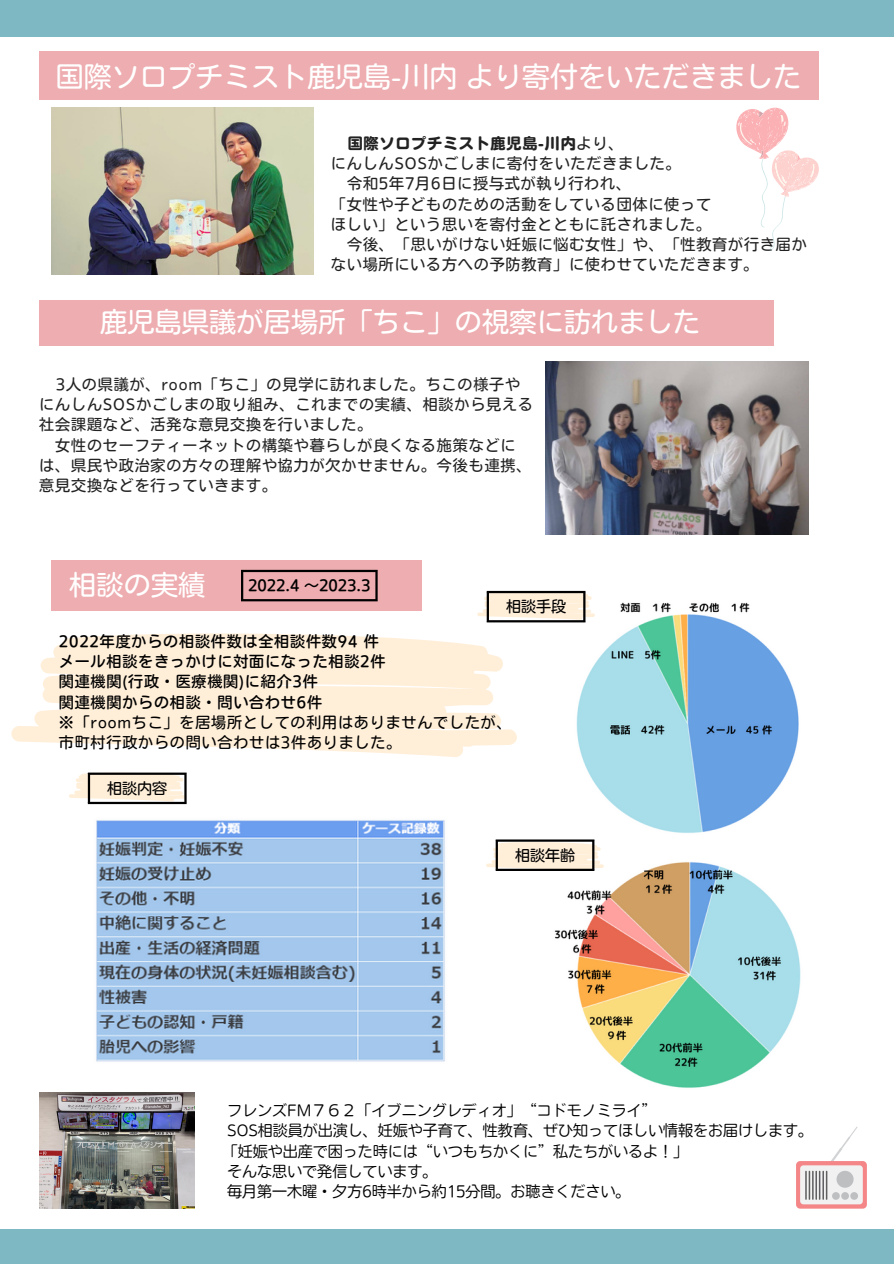
<style>
.page{position:relative;width:894px;height:1264px;background:#fff}
.page>*{position:absolute;margin:0;border:0;box-sizing:border-box;transform-origin:0 0}
.t1{font:27.6px "Nud Motoya Maru Std W3";letter-spacing:.01em;color:#fff}
.t2{font:27px "Nud Motoya Maru Std W3";letter-spacing:.01em;color:#fff}
.t3{font:15px/20.2px "Nud Motoya Maru Std W3";letter-spacing:.06em;color:#222}
.t4{font:15px/20.2px "Nud Motoya Maru Std W2 b";color:#000}
.t5{font:15px "Nud Motoya Maru Std W4";letter-spacing:.055em;color:#000}
.t6{font:15px "Nud Motoya Maru Std W3";letter-spacing:.055em;color:#000}
.t7{font:15px "Nud Motoya Maru Std W6";letter-spacing:.055em;color:#222}
.t8{font:15px "Nud Motoya Maru Std W4";color:#000}
.s1{font-family:"Nud Motoya Maru Std W3"}
.s2{font-family:"Nud Motoya Maru Std W4"}
</style>
<div class="page">
<div style="left:0;top:1228px;width:893px;height:35px;background:#7eb9c3"></div>
<div style="left:0;top:0;width:893px;height:37px;background:#7eb9c3"></div>
<img style="left:51px;top:108px;width:263px;height:166px">
<img style="left:545px;top:361px;width:263px;height:173px">
<div style="left:51px;top:560px;width:371px;height:50px;background:#eeadb0"></div>
<div style="left:39px;top:51px;width:779px;height:49px;background:#eeadb0"></div>
<div style="left:39px;top:299px;width:734px;height:46px;background:#eeadb0"></div>
<hr style="left:241px;top:572px;width:2px;height:27px;background:#000">
<hr style="left:375px;top:572px;width:2px;height:27px;background:#000">
<hr style="left:241px;top:570px;width:136px;height:2px;background:#000">
<hr style="left:241px;top:599px;width:136px;height:2px;background:#000">
<svg style="left:736px;top:108px;width:82px;height:142px"></svg>
<img style="left:39px;top:1092px;width:156px;height:116px">
<svg style="left:11px;top:633px;width:505px;height:124px;fill:#ffefd9"></svg>
<svg style="left:796px;top:1127px;width:70px;height:81px"></svg>
<img style="left:554px;top:862px;width:247px;height:226px">
<img style="left:570px;top:602px;width:229px;height:231px">
<img style="left:96px;top:820px;width:349px;height:242px">
<svg style="left:477px;top:591px;width:117px;height:29px"></svg>
<hr style="left:486px;top:593px;width:3px;height:27px;background:#000">
<hr style="left:583px;top:593px;width:2px;height:27px;background:#000">
<hr style="left:486px;top:591px;width:99px;height:2px;background:#000">
<hr style="left:486px;top:620px;width:99px;height:2px;background:#000">
<svg style="left:69px;top:772px;width:115px;height:29px;background:#f7ead8"></svg>
<hr style="left:88px;top:774px;width:2px;height:27px;background:#000">
<hr style="left:184px;top:774px;width:2px;height:27px;background:#000">
<hr style="left:88px;top:772px;width:98px;height:2px;background:#000">
<hr style="left:88px;top:801px;width:98px;height:3px;background:#000">
<svg style="left:486px;top:842px;width:117px;height:28px;background:#fdf0dd"></svg>
<hr style="left:495px;top:841px;width:3px;height:27px;background:#000">
<hr style="left:592px;top:841px;width:2px;height:27px;background:#000">
<hr style="left:495px;top:839px;width:99px;height:2px;background:#000">
<hr style="left:495px;top:868px;width:99px;height:3px;background:#000">
<p class="t1" style="left:56px;top:62px;width:746px">国際ソロプチミスト鹿児島-川内より寄付をいただきました</p>
<h1 class="t7" style="left:347px;top:135px;width:277px">国際ソロプチミスト鹿児島-川内<span class="s1">より、</span></h1>
<h1 class="t3" style="left:331px;top:153px;width:351px">にんしんSOSかごしまに寄付をいただきました。</h1>
<h1 class="t3" style="left:347px;top:173px;width:285px">令和5年7月 6日に授与式が執り行われ、</h1>
<h1 class="t3" style="left:331px;top:194px;width:381px">「女性や子どものための活動をしている団体に使って</h1>
<h1 class="t3" style="left:331px;top:214px;width:381px">ほしい」という思いを寄付金とともに託されました。</h1>
<h1 class="t3" style="left:347px;top:234px;width:461px">今後、「思いがけない妊娠に悩む女性」や、「性教育が行き届か</h1>
<h1 class="t3" style="left:331px;top:254px;width:429px">ない場所にいる方への予防教育」に使わせていただきます。</h1>
<p class="t2" style="left:100px;top:308px;width:601px">鹿児島県議が居場所「ちこ」の視察に訪れました</p>
<p class="t3" style="left:39px;top:374px;width:495px;text-indent:16px">3人の県議が、room「ちこ」の見学に訪れました。ちこの様子やにんしんSOSかごしまの取り組み、これまでの実績、相談から見える社会課題など、活発な意見交換を行いました。</p>
<p class="t3" style="left:39px;top:435px;width:493px;text-indent:16px">女性のセーフティーネットの構築や暮らしが良くなる施策などには、県民や政治家の方々の理解や協力が欠かせません。今後も連携、意見交換などを行っていきます。</p>
<h1 class="t2" style="left:69px;top:571px;width:138px">相談の実績</h1>
<p class="t8" style="left:248px;top:578px;width:124px">2022.4 ～2023.3</p>
<p class="t6" style="left:506px;top:599px;width:61px">相談手段</p>
<p class="t5" style="left:59px;top:633px;width:321px">2022年度からの相談件数は全相談件数94 件</p>
<p class="t5" style="left:59px;top:654px;width:328px">メール相談をきっかけに対面になった相談2件</p>
<p class="t5" style="left:59px;top:674px;width:260px">関連機関(行政・医療機関)に紹介3件</p>
<p class="t5" style="left:59px;top:694px;width:264px">関連機関からの相談・問い合わせ6件</p>
<p class="t6" style="left:59px;top:714px;width:454px"><span class="s2">※「</span>roomちこ」を居場所としての利用はありませんでしたが、</p>
<p class="t6" style="left:59px;top:735px;width:344px">市町村行政からの問い合わせは3件ありました。</p>
<p class="t6" style="left:107px;top:780px;width:61px">相談内容</p>
<p class="t6" style="left:515px;top:847px;width:61px">相談年齢</p>
<p class="t4" style="left:223px;top:1100px;width:591px">フレンズFM７６２「イブニングレディオ」“コドモノミライ”<br>SOS相談員が出演し、妊娠や子育て、性教育、ぜひ知ってほしい情報をお届けします。「妊娠や出産で困った時には“いつもちかくに”私たちがいるよ！」<br>そんな思いで発信しています。</p>
<p class="t4" style="left:227px;top:1181px;width:404px">毎月第一木曜・夕方6時半から約15分間。お聴きください。</p>
</div>
